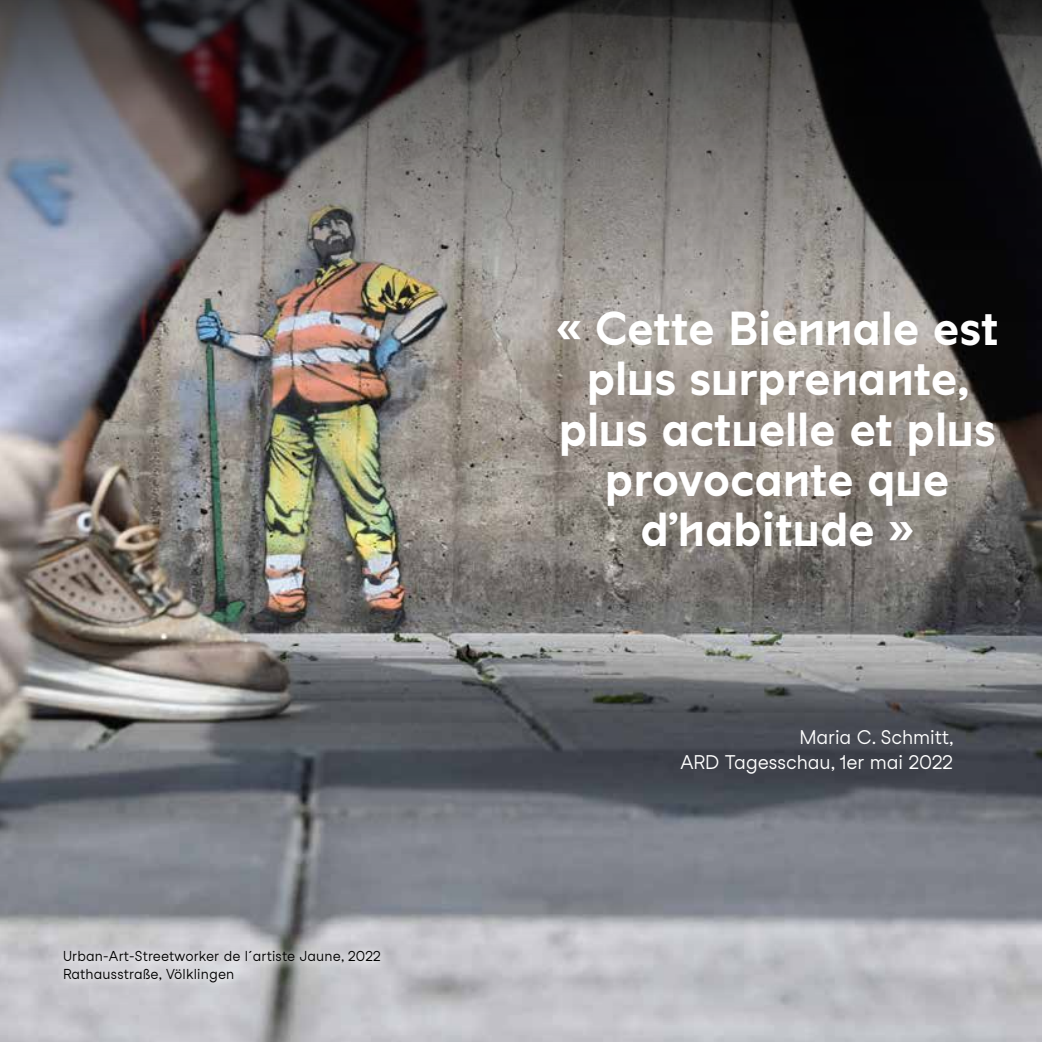
<style>
.page{position:relative;width:1042px;height:1042px;background:#fff}
.page>*{position:absolute;margin:0;border:0;box-sizing:border-box;transform-origin:0 0}
.t1{font:700 46.38px/50.2px "Studio Feixen Edgy WVH";color:#fff;text-align:center}
.t2{font:19.25px/24.5px "Studio Feixen Sans";color:#fff;text-align:right}
.t3{font:14px/17.5px "Studio Feixen Sans";letter-spacing:.015em;color:#000}
</style>
<div class="page">
<img style="left:0;top:367px;width:1042px;height:675px">
<svg style="left:0;top:0;width:1042px;height:367px;background:#636061"></svg>
<div style="left:57px;top:944px;width:337px;height:51px;background:#fff;opacity:.75"></div>
<svg style="left:55px;top:943px;width:333px;height:47px;background:#c7c7cb"></svg>
<p class="t3" style="left:63px;top:948px;width:319px">Urban-Art-Streetworker de l´artiste Jaune, 2022<br>Rathausstraße, Völklingen</p>
<p class="t1" style="left:556px;top:304px;width:444px">« Cette Biennale est plus surprenante, plus actuelle et plus provocante que d’habitude »</p>
<p class="t2" style="left:680px;top:725px;width:275px">Maria C. Schmitt,<br>ARD Tagesschau, 1er mai 2022</p>
</div>
